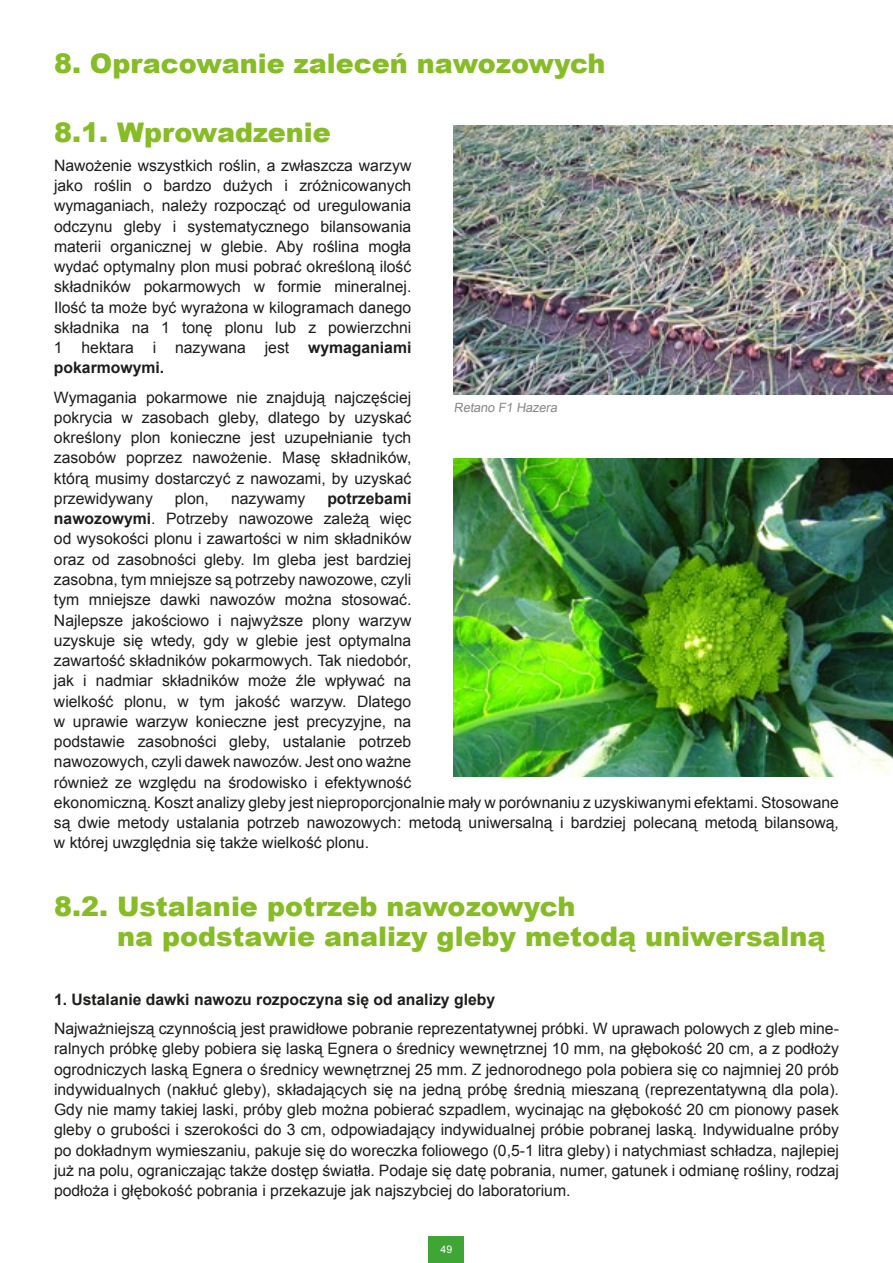
<style>
.page{position:relative;width:893px;height:1263px;background:#fff}
.page>*{position:absolute;margin:0;border:0;box-sizing:border-box;transform-origin:0 0}
.t1{font:900 27px/30px "Arial";color:#86bc25}
.t2{font:15.75px/20.2px "Arial";color:#1d1d1b;text-align:justify}
.t3{font:700 15.75px "Arial";color:#1d1d1b}
.t4{font:12.75px "Arial";color:#878787}
.t5{font:10.5px "Arial";color:#fff}
.s1{font-weight:700}
</style>
<div class="page">
<div style="left:429px;top:1236px;width:35px;height:27px;background:#3fa535"></div>
<img style="left:454px;top:125px;width:439px;height:270px">
<img style="left:454px;top:458px;width:439px;height:318px">
<h1 class="t1" style="left:54px;top:48px;width:553px">8. Opracowanie zaleceń nawozowych</h1>
<h1 class="t1" style="left:54px;top:116px;width:278px">8.1. Wprowadzenie</h1>
<p class="t2" style="left:54px;top:155px;width:359px">Nawożenie wszystkich roślin, a zwłaszcza warzyw jako roślin o bardzo dużych i zróżnicowanych wymaganiach, należy rozpocząć od uregulowania odczynu gleby i systematycznego bilansowania materii organicznej w glebie. Aby roślina mogła wydać optymalny plon musi pobrać określoną ilość składników pokarmowych w formie mineralnej.<br>Ilość ta może być wyrażona w kilogramach danego składnika na 1 tonę plonu lub z powierzchni 1 hektara i nazywana jest <span class="s1">wymaganiami pokarmowymi.</span></p>
<p class="t2" style="left:54px;top:387px;width:359px">Wymagania pokarmowe nie znajdują najczęściej pokrycia w zasobach gleby, dlatego by uzyskać określony plon konieczne jest uzupełnianie tych zasobów poprzez nawożenie. Masę składników, którą musimy dostarczyć z nawozami, by uzyskać przewidywany</p>
<p class="t4" style="left:454px;top:400px;width:107px">Retano F1 Hazera</p>
<p class="t2" style="left:54px;top:488px;width:786px;text-align:left;text-indent:273px"><span class="s1">potrzebami<br>nawozowymi</span>. Potrzeby nawozowe zależą więc<br>od wysokości plonu i zawartości w nim składników<br>oraz od zasobności gleby. Im gleba jest bardziej<br>zasobna, tym mniejsze są potrzeby nawozowe, czyli<br>tym mniejsze dawki nawozów można stosować.<br>Najlepsze jakościowo i najwyższe plony warzyw<br>uzyskuje się wtedy, gdy w glebie jest optymalna<br>zawartość składników pokarmowych. Tak niedobór,<br>jak i nadmiar składników może źle wpływać na<br>wielkość plonu, w tym jakość warzyw. Dlatego<br>w uprawie warzyw konieczne jest precyzyjne, na<br>podstawie zasobności gleby, ustalanie potrzeb<br>nawozowych, czyli dawek nawozów. Jest ono ważne<br>również ze względu na środowisko i efektywność<br>ekonomiczną. Koszt analizy gleby jest nieproporcjonalnie mały w porównaniu z uzyskiwanymi efektami. Stosowane są dwie metody ustalania potrzeb nawozowych: metodą uniwersalną i bardziej polecaną metodą bilansową, w której uwzględnia się także wielkość plonu.</p>
<p class="t2" style="left:175px;top:488px;width:36px">plon,</p>
<p class="t2" style="left:231px;top:488px;width:76px">nazywamy</p>
<h1 class="t1" style="left:117px;top:891px;width:710px;text-indent:-63px">8.2. Ustalanie potrzeb nawozowych<br>na podstawie analizy gleby metodą uniwersalną</h1>
<p class="t3" style="left:54px;top:989px;width:443px">1. Ustalanie dawki nawozu rozpoczyna się od analizy gleby</p>
<p class="t2" style="left:54px;top:1019px;width:786px">Najważniejszą czynnością jest prawidłowe pobranie reprezentatywnej próbki. W uprawach polowych z gleb mine&shy;ralnych próbkę gleby pobiera się laską Egnera o średnicy wewnętrznej 10 mm, na głębokość 20 cm, a z podłoży ogrodniczych laską Egnera o średnicy wewnętrznej 25 mm. Z jednorodnego pola pobiera się co najmniej 20 prób indywidualnych (nakłuć gleby), składających się na jedną próbę średnią mieszaną (reprezentatywną dla pola).<br>Gdy nie mamy takiej laski, próby gleb można pobierać szpadlem, wycinając na głębokość 20 cm pionowy pasek gleby o grubości i szerokości do 3 cm, odpowiadający indywidualnej próbie pobranej laską. Indywidualne próby po dokładnym wymieszaniu, pakuje się do woreczka foliowego (0,5-1 litra gleby) i natychmiast schładza, najlepiej już na polu, ograniczając także dostęp światła. Podaje się datę pobrania, numer, gatunek i odmianę rośliny, rodzaj podłoża i głębokość pobrania i przekazuje jak najszybciej do laboratorium.</p>
<p class="t5" style="left:441px;top:1242px;width:13px">49</p>
</div>
